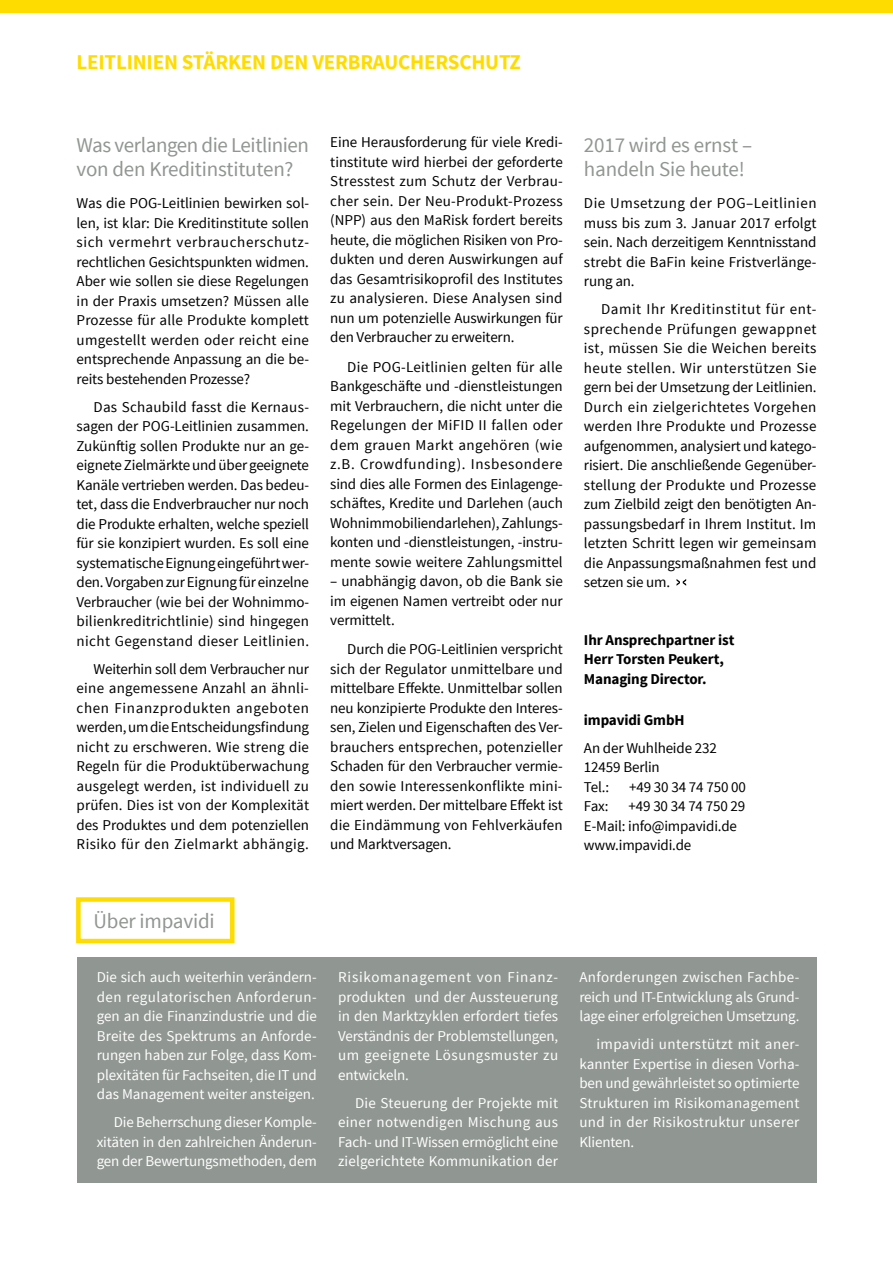
<style>
.page{position:relative;width:893px;height:1263px;background:#fff}
.page>*{position:absolute;margin:0;border:0;box-sizing:border-box;transform-origin:0 0}
.t1{font:21px/24px "Source Sans Pro";letter-spacing:-.01em;color:#909691}
.t2{font:700 21px "Source Sans Pro";letter-spacing:-.01em;color:#ffdc00}
.t3{font:15px/19.5px "Source Sans Pro";letter-spacing:-.01em;color:#000;text-align:justify}
.t4{font:15px/19.5px "Source Sans Pro";letter-spacing:-.01em;color:#fff;text-align:justify}
.t5{font:700 15px/19.5px "Source Sans Pro";letter-spacing:-.01em;color:#000}
</style>
<div class="page">
<div style="left:0;top:0;width:893px;height:13px;background:#ffdc00"></div>
<div style="left:77px;top:957px;width:739px;height:225px;background:#909691"></div>
<div style="left:76px;top:897px;width:158px;height:46px;border:4px solid #ffdc00"></div>
<svg style="left:676px;top:579px;width:10px;height:7px"></svg>
<h1 class="t2" style="left:77px;top:49px;width:446px">LEITLINIEN STÄRKEN DEN VERBRAUCHERSCHUTZ</h1>
<h1 class="t1" style="left:77px;top:133px;width:234px">Was verlangen die Leitlinien von den Kreditinstituten?</h1>
<p class="t3" style="left:77px;top:194px;width:234px">Was die POG-Leitlinien bewirken sol&shy;len, ist klar: Die Kreditinstitute sollen sich vermehrt verbraucherschutz&shy;rechtlichen Gesichtspunkten widmen.<br>Aber wie sollen sie diese Regelungen in der Praxis umsetzen? Müssen alle Prozesse für alle Produkte komplett umgestellt werden oder reicht eine entsprechende Anpassung an die be&shy;reits bestehenden Prozesse?</p>
<p class="t3" style="left:77px;top:397px;width:234px;text-indent:17px">Das Schaubild fasst die Kernaus&shy;sagen der POG-Leitlinien zusammen.<br>Zukünftig sollen Produkte nur an ge&shy;eignete Zielmärkte und über geeignete Kanäle vertrieben werden. Das bedeu&shy;tet, dass die Endverbraucher nur noch die Produkte erhalten, welche speziell für sie konzipiert wurden. Es soll eine systematische Eignung eingeführt wer&shy;den. Vorgaben zur Eignung für einzelne Verbraucher (wie bei der Wohnimmo&shy;bilienkreditrichtlinie) sind hingegen nicht Gegenstand dieser Leitlinien.</p>
<p class="t3" style="left:77px;top:659px;width:234px;text-indent:17px">Weiterhin soll dem Verbraucher nur eine angemessene Anzahl an ähnli&shy;chen Finanzprodukten angeboten werden, um die Entscheidungsfindung nicht zu erschweren. Wie streng die Regeln für die Produktüberwachung ausgelegt werden, ist individuell zu prüfen. Dies ist von der Komplexität des Produktes und dem potenziellen Risiko für den Zielmarkt abhängig.</p>
<p class="t3" style="left:330px;top:133px;width:234px">Eine Herausforderung für viele Kredi&shy;tinstitute wird hierbei der geforderte Stresstest zum Schutz der Verbrau&shy;cher sein. Der Neu-Produkt-Prozess (NPP) aus den MaRisk fordert bereits heute, die möglichen Risiken von Pro&shy;dukten und deren Auswirkungen auf das Gesamtrisikoprofil des Institutes zu analysieren. Diese Analysen sind nun um potenzielle Auswirkungen für den Verbraucher zu erweitern.</p>
<p class="t3" style="left:330px;top:357px;width:234px;text-indent:17px">Die POG-Leitlinien gelten für alle Bankgeschäfte und -dienstleistungen mit Verbrauchern, die nicht unter die Regelungen der MiFID II fallen oder dem grauen Markt angehören (wie z.B. Crowdfunding). Insbesondere sind dies alle Formen des Einlagenge&shy;schäftes, Kredite und Darlehen (auch Wohnimmobiliendarlehen), Zahlungs&shy;konten und -dienstleistungen, -instru&shy;mente sowie weitere Zahlungsmittel</p>
<p class="t3" style="left:330px;top:572px;width:234px">– unabhängig davon, ob die Bank sie im eigenen Namen vertreibt oder nur vermittelt.</p>
<p class="t3" style="left:330px;top:640px;width:234px;text-indent:17px">Durch die POG-Leitlinien verspricht sich der Regulator unmittelbare und mittelbare Effekte. Unmittelbar sollen neu konzipierte Produkte den Interes&shy;sen, Zielen und Eigenschaften des Ver&shy;brauchers entsprechen, potenzieller Schaden für den Verbraucher vermie&shy;den sowie Interessenkonflikte mini&shy;miert werden. Der mittelbare Effekt ist die Eindämmung von Fehlverkäufen und Marktversagen.</p>
<h1 class="t1" style="left:584px;top:133px;width:170px">2017 wird es ernst – handeln Sie heute!</h1>
<p class="t3" style="left:584px;top:194px;width:234px">Die Umsetzung der POG–Leitlinien muss bis zum 3. Januar 2017 erfolgt sein. Nach derzeitigem Kenntnisstand strebt die BaFin keine Fristverlänge&shy;rung an.</p>
<p class="t3" style="left:584px;top:300px;width:234px;text-indent:17px">Damit Ihr Kreditinstitut für ent&shy;sprechende Prüfungen gewappnet ist, müssen Sie die Weichen bereits heute stellen. Wir unterstützen Sie gern bei der Umsetzung der Leitlinien.<br>Durch ein zielgerichtetes Vorgehen werden Ihre Produkte und Prozesse aufgenommen, analysiert und katego&shy;risiert. Die anschließende Gegenüber&shy;stellung der Produkte und Prozesse zum Zielbild zeigt den benötigten An&shy;passungsbedarf in Ihrem Institut. Im letzten Schritt legen wir gemeinsam die Anpassungsmaßnahmen fest und setzen sie um.</p>
<p class="t5" style="left:584px;top:631px;width:152px">Ihr Ansprechpartner ist<br>Herr Torsten Peukert,<br>Managing Director.</p>
<p class="t5" style="left:584px;top:710px;width:102px">impavidi GmbH</p>
<p class="t3" style="left:584px;top:738px;width:134px;text-align:left">An der Wuhlheide 232<br>12459 Berlin<br>Tel.:</p>
<p class="t3" style="left:629px;top:777px;width:118px">+49 30 34 74 750 00</p>
<p class="t3" style="left:584px;top:797px;width:26px">Fax:</p>
<p class="t3" style="left:584px;top:797px;width:163px;text-align:left;text-indent:45px">+49 30 34 74 750 29<br>E-Mail: info@impavidi.de www.impavidi.de</p>
<h1 class="t1" style="left:94px;top:909px;width:123px">Über impavidi</h1>
<p class="t4" style="left:97px;top:968px;width:222px">Die sich auch weiterhin verändern&shy;den regulatorischen Anforderun&shy;gen an die Finanzindustrie und die Breite des Spektrums an Anforde&shy;rungen haben zur Folge, dass Kom&shy;plexitäten für Fachseiten, die IT und das Management weiter ansteigen.</p>
<p class="t4" style="left:97px;top:1113px;width:222px;text-indent:17px">Die Beherrschung dieser Komple&shy;xitäten in den zahlreichen Änderun&shy;gen der Bewertungsmethoden, dem</p>
<p class="t4" style="left:338px;top:968px;width:222px">Risikomanagement von Finanz&shy;produkten und der Aussteuerung in den Marktzyklen erfordert tiefes Verständnis der Problemstellungen, um geeignete Lösungsmuster zu entwickeln.</p>
<p class="t4" style="left:338px;top:1093px;width:222px;text-indent:17px">Die Steuerung der Projekte mit einer notwendigen Mischung aus Fach- und IT-Wissen ermöglicht eine zielgerichtete Kommunikation der</p>
<p class="t4" style="left:579px;top:968px;width:222px">Anforderungen zwischen Fachbe&shy;reich und IT-Entwicklung als Grund&shy;lage einer erfolgreichen Umsetzung.</p>
<p class="t4" style="left:579px;top:1035px;width:222px;text-indent:17px">impavidi unterstützt mit aner&shy;kannter Expertise in diesen Vorha&shy;ben und gewährleistet so optimierte Strukturen im Risikomanagement und in der Risikostruktur unserer Klienten.</p>
</div>
